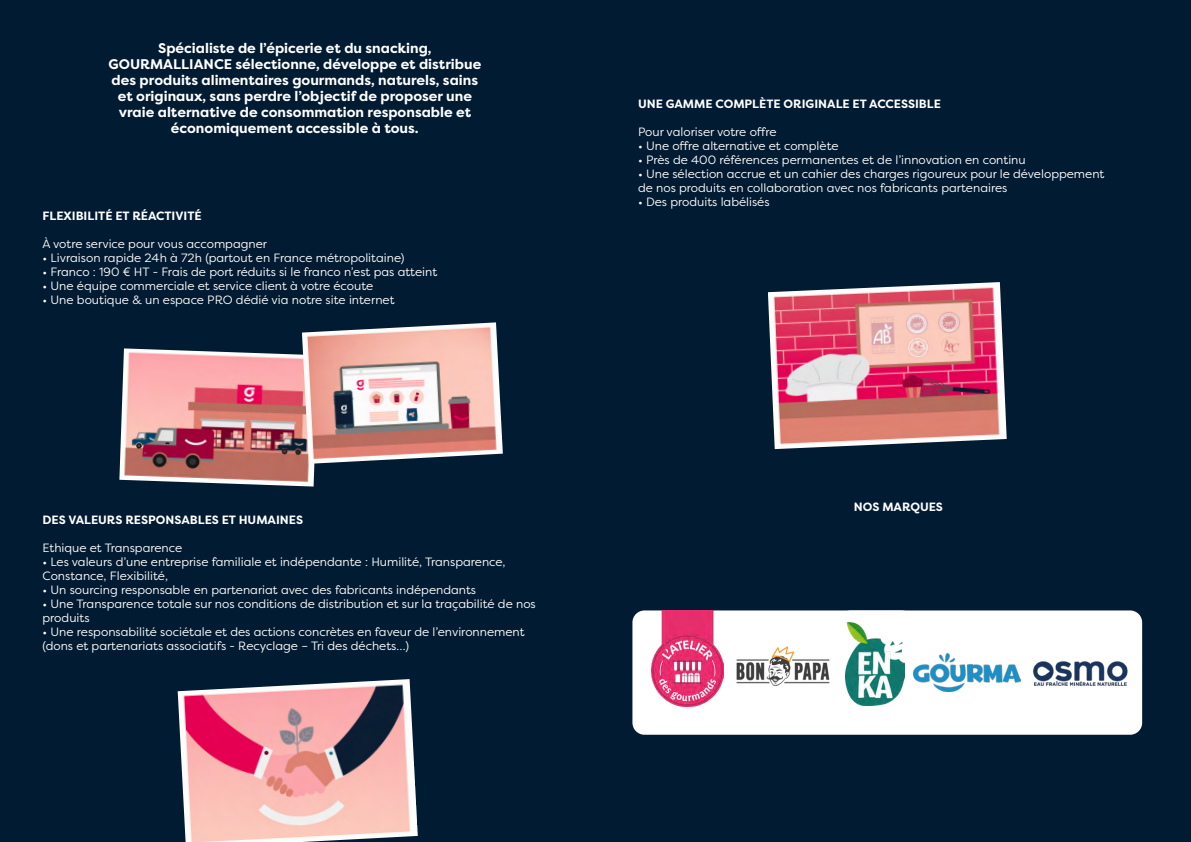
<style>
.page{position:relative;width:1191px;height:842px;background:#fff}
.page>*{position:absolute;margin:0;border:0;box-sizing:border-box;transform-origin:0 0}
.t1{font:700 14px/16px "Filson Pro";color:#fff;text-align:center}
.t2{font:12px/14px "Filson Pro";color:#fff}
.t3{font:700 12px "Filson Pro";color:#fff}
</style>
<div class="page">
<div style="left:0;top:0;width:595px;height:842px;background:#001b32"></div>
<div style="left:591px;top:0;width:600px;height:842px;background:#001b32"></div>
<img style="left:119px;top:348px;width:196px;height:139px">
<img style="left:178px;top:679px;width:240px;height:163px">
<img style="left:302px;top:322px;width:201px;height:142px">
<img style="left:768px;top:282px;width:238px;height:167px">
<div style="left:632px;top:610px;width:510px;height:125px;background:#fff;border-radius:12px"></div>
<img style="left:736px;top:646px;width:94px;height:40px">
<img style="left:845px;top:622px;width:60px;height:84px">
<img style="left:651px;top:611px;width:73px;height:96px">
<img style="left:1033px;top:661px;width:95px;height:25px">
<img style="left:913px;top:653px;width:107px;height:39px">
<p class="t1" style="left:108px;top:40px;width:374px">Spécialiste de l’épicerie et du snacking, GOURMALLIANCE sélectionne, développe et distribue des produits alimentaires gourmands, naturels, sains et originaux, sans perdre l’objectif de proposer une vraie alternative de consommation responsable et économiquement accessible à tous.</p>
<p class="t3" style="left:43px;top:208px;width:161px">FLEXIBILITÉ ET RÉACTIVITÉ</p>
<p class="t2" style="left:43px;top:237px;width:226px">À votre service pour vous accompagner</p>
<p class="t2" style="left:43px;top:251px;width:363px">• Livraison rapide 24h à 72h (partout en France métropolitaine)</p>
<p class="t2" style="left:43px;top:265px;width:396px">• Franco : 190 € HT - Frais de port réduits si le franco n’est pas atteint</p>
<p class="t2" style="left:43px;top:279px;width:332px">• Une équipe commerciale et service client à votre écoute</p>
<p class="t2" style="left:43px;top:293px;width:353px">• Une boutique &amp; un espace PRO dédié via notre site internet</p>
<p class="t3" style="left:43px;top:512px;width:262px">DES VALEURS RESPONSABLES ET HUMAINES</p>
<p class="t2" style="left:43px;top:540px;width:141px">Ethique et Transparence</p>
<p class="t2" style="left:43px;top:554px;width:464px">• Les valeurs d’une entreprise familiale et indépendante : Humilité, Transparence,<br>Constance, Flexibilité,</p>
<p class="t2" style="left:43px;top:582px;width:435px">• Un sourcing responsable en partenariat avec des fabricants indépendants</p>
<p class="t2" style="left:43px;top:596px;width:495px">• Une Transparence totale sur nos conditions de distribution et sur la traçabilité de nos produits</p>
<p class="t2" style="left:43px;top:624px;width:483px">• Une responsabilité sociétale et des actions concrètes en faveur de l’environnement (dons et partenariats associatifs - Recyclage – Tri des déchets…)</p>
<p class="t3" style="left:638px;top:97px;width:304px">UNE GAMME COMPLÈTE ORIGINALE ET ACCESSIBLE</p>
<p class="t2" style="left:638px;top:125px;width:140px">Pour valoriser votre offre</p>
<p class="t2" style="left:638px;top:139px;width:202px">• Une offre alternative et complète</p>
<p class="t2" style="left:638px;top:153px;width:389px">• Près de 400 références permanentes et de l’innovation en continu</p>
<p class="t2" style="left:638px;top:167px;width:468px">• Une sélection accrue et un cahier des charges rigoureux pour le développement de nos produits en collaboration avec nos fabricants partenaires</p>
<p class="t2" style="left:638px;top:195px;width:133px">• Des produits labélisés</p>
<p class="t3" style="left:853px;top:499px;width:91px">NOS MARQUES</p>
</div>
